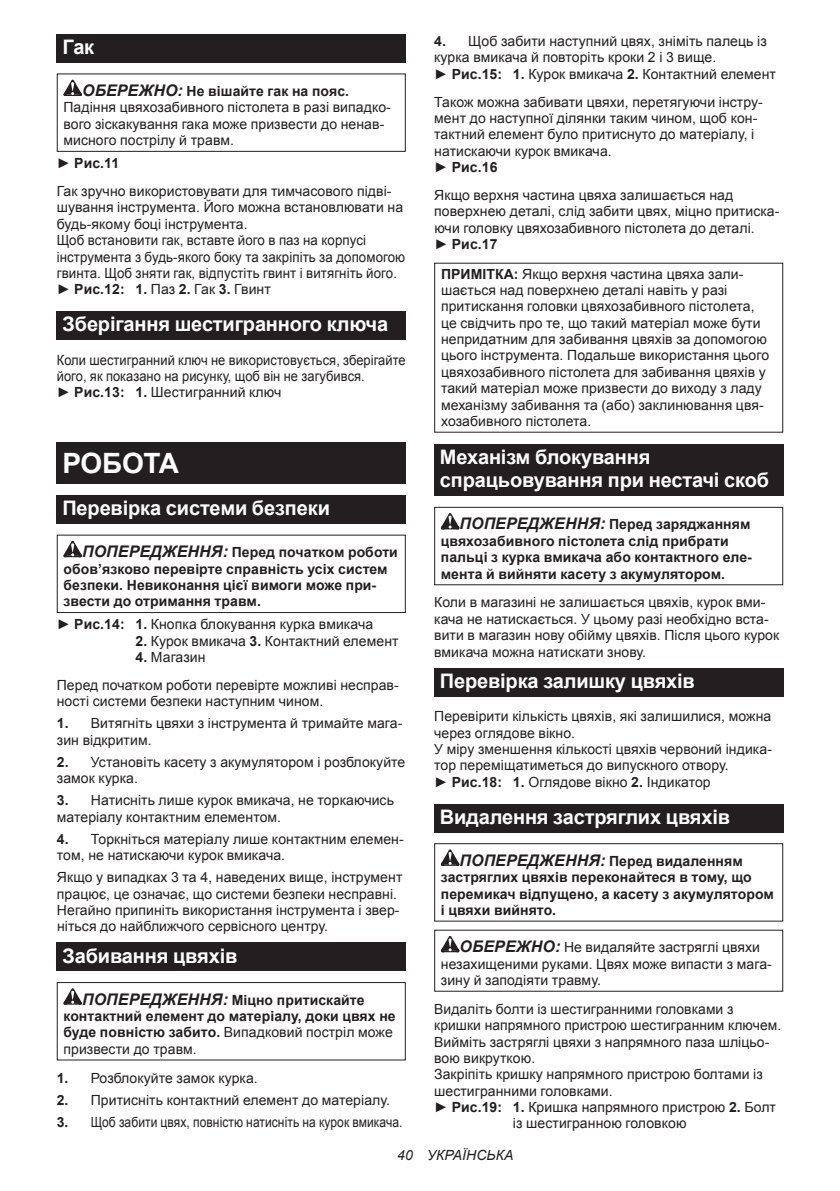
<style>
.page{position:relative;width:840px;height:1191px;background:#fff}
.page>*{position:absolute;margin:0;border:0;box-sizing:border-box;transform-origin:0 0}
.t1{font:700 28px "Arial";letter-spacing:-.01em;color:#fff}
.t2{font:700 20px/23.4px "Arial";letter-spacing:-.01em;color:#fff}
.t3{font:14px/16.4px "Arial";letter-spacing:.005em;color:#231f20}
.t4{font:700 14px/16.4px "Arial";letter-spacing:.005em;color:#231f20}
.t5{font:14px/16.4px "Arial";letter-spacing:.005em;color:#231f20;scale:.92 1}
.t6{font:14px "Arial";letter-spacing:.005em;color:#231f20;scale:.86 1}
.t7{font:italic 14px "Arial";letter-spacing:.005em;color:#231f20}
.s1{font-weight:700;font-style:italic;font-size:16px}
.s2{font-weight:700}
.s3{font-style:italic;font-size:16px}
.s4{font-weight:400}
</style>
<div class="page">
<div style="left:57px;top:34px;width:348px;height:29px;background:#231f20"></div>
<svg style="left:63px;top:80px;width:19px;height:16px"></svg>
<div style="left:57px;top:73px;width:348px;height:79px;border:1px solid #231f20"></div>
<div style="left:57px;top:311px;width:348px;height:29px;background:#231f20"></div>
<div style="left:57px;top:443px;width:348px;height:41px;background:#231f20"></div>
<div style="left:57px;top:495px;width:348px;height:29px;background:#231f20"></div>
<svg style="left:63px;top:541px;width:19px;height:16px"></svg>
<div style="left:57px;top:534px;width:348px;height:79px;border:1px solid #231f20"></div>
<div style="left:57px;top:942px;width:348px;height:29px;background:#231f20"></div>
<svg style="left:63px;top:988px;width:19px;height:16px"></svg>
<div style="left:57px;top:982px;width:348px;height:78px;border:1px solid #231f20"></div>
<div style="left:434px;top:444px;width:348px;height:52px;background:#231f20"></div>
<svg style="left:440px;top:513px;width:19px;height:16px"></svg>
<div style="left:434px;top:507px;width:348px;height:78px;border:1px solid #231f20"></div>
<div style="left:434px;top:668px;width:348px;height:28px;background:#231f20"></div>
<div style="left:434px;top:804px;width:348px;height:28px;background:#231f20"></div>
<svg style="left:440px;top:849px;width:19px;height:16px"></svg>
<div style="left:434px;top:843px;width:348px;height:78px;border:1px solid #231f20"></div>
<svg style="left:440px;top:936px;width:19px;height:16px"></svg>
<h2 class="t2" style="left:62px;top:36px;width:33px">Гак</h2>
<p class="t3" style="left:63px;top:83px;width:329px;text-indent:19px"><span class="s1">ОБЕРЕЖНО:</span> <span class="s2">Не вішайте гак на пояс.<br></span>Падіння цвяхозабивного пістолета в разі випадко&shy;вого зіскакування гака може призвести до ненав&shy;мисного пострілу й травм.</p>
<p class="t3" style="left:57px;top:150px;width:336px;line-height:27.8px">► <span class="s2">Рис.11<br></span>Гак зручно використовувати для тимчасового підві-</p>
<p class="t3" style="left:57px;top:199px;width:350px">шування інструмента. Його можна встановлювати на будь-якому боці інструмента.<br>Щоб встановити гак, вставте його в паз на корпусі інструмента з будь-якого боку та закріпіть за допомогою гвинта. Щоб зняти гак, відпустіть гвинт і витягніть його. ► <span class="s2">Рис.12: 1.</span> Паз <span class="s2">2.</span> Гак <span class="s2">3.</span> Гвинт</p>
<h2 class="t2" style="left:62px;top:313px;width:327px">Зберігання шестигранного ключа</h2>
<p class="t5" style="left:57px;top:352px;width:380px">Коли шестигранний ключ не використовується, зберігайте його, як показано на рисунку, щоб він не загубився.<br>► <span class="s2">Рис.13: 1.</span> Шестигранний ключ</p>
<h1 class="t1" style="left:62px;top:444px;width:118px">РОБОТА</h1>
<h2 class="t2" style="left:62px;top:497px;width:269px">Перевірка системи безпеки</h2>
<p class="t4" style="left:63px;top:544px;width:336px;text-indent:19px"><span class="s3">ПОПЕРЕДЖЕННЯ:</span> Перед початком роботи обов’язково перевірте справність усіх систем безпеки. Невиконання цієї вимоги може при&shy;звести до отримання травм.</p>
<p class="t3" style="left:57px;top:616px;width:318px">► <span class="s2">Рис.14: 1.</span> Кнопка блокування курка вмикача</p>
<p class="t3" style="left:135px;top:633px;width:264px"><span class="s2">2.</span> Курок вмикача <span class="s2">3.</span> Контактний елемент</p>
<p class="t3" style="left:57px;top:643px;width:343px;line-height:27.8px;text-indent:79px"><span class="s2">4.</span> Магазин<br>Перед початком роботи перевірте можливі несправ-</p>
<p class="t3" style="left:57px;top:693px;width:268px">ності системи безпеки наступним чином.</p>
<p class="t3" style="left:57px;top:715px;width:347px"><span class="s2">1.</span> Витягніть цвяхи з інструмента й тримайте мага&shy;зин відкритим.</p>
<p class="t3" style="left:57px;top:754px;width:350px"><span class="s2">2.</span> Установіть касету з акумулятором і розблокуйте замок курка.</p>
<p class="t3" style="left:57px;top:792px;width:338px"><span class="s2">3.</span> Натисніть лише курок вмикача, не торкаючись матеріалу контактним елементом.</p>
<p class="t3" style="left:57px;top:830px;width:348px"><span class="s2">4.</span> Торкніться матеріалу лише контактним елемен&shy;том, не натискаючи курок вмикача.</p>
<p class="t3" style="left:57px;top:869px;width:347px">Якщо у випадках 3 та 4, наведених вище, інструмент працює, це означає, що системи безпеки несправні.<br>Негайно припиніть використання інструмента і звер&shy;ніться до найближчого сервісного центру.</p>
<h2 class="t2" style="left:62px;top:944px;width:176px">Забивання цвяхів</h2>
<p class="t4" style="left:63px;top:992px;width:333px;text-indent:19px"><span class="s3">ПОПЕРЕДЖЕННЯ:</span> Міцно притискайте контактний елемент до матеріалу, доки цвях не буде повністю забито. <span class="s4">Випадковий постріл може призвести до травм.</span></p>
<p class="t3" style="left:57px;top:1069px;width:202px"><span class="s2">1.</span> Розблокуйте замок курка.</p>
<p class="t3" style="left:57px;top:1091px;width:334px"><span class="s2">2.</span> Притисніть контактний елемент до матеріалу.</p>
<p class="t6" style="left:57px;top:1112px;width:403px"><span class="s2">3.</span> Щоб забити цвях, повністю натисніть на курок вмикача.</p>
<p class="t3" style="left:434px;top:33px;width:343px"><span class="s2">4.</span> Щоб забити наступний цвях, зніміть палець із курка вмикача й повторіть кроки 2 і 3 вище.<br>► <span class="s2">Рис.15: 1.</span> Курок вмикача <span class="s2">2.</span> Контактний елемент</p>
<p class="t3" style="left:434px;top:94px;width:330px">Також можна забивати цвяхи, перетягуючи інстру&shy;мент до наступної ділянки таким чином, щоб кон&shy;тактний елемент було притиснуто до матеріалу, і натискаючи курок вмикача.<br>► <span class="s2">Рис.16</span></p>
<p class="t3" style="left:434px;top:187px;width:346px">Якщо верхня частина цвяха залишається над поверхнею деталі, слід забити цвях, міцно притиска&shy;ючи головку цвяхозабивного пістолета до деталі.<br>► <span class="s2">Рис.17</span></p>
<p class="t3" style="left:441px;top:265px;width:329px"><span class="s2">ПРИМІТКА:</span> Якщо верхня частина цвяха зали&shy;шається над поверхнею деталі навіть у разі притискання головки цвяхозабивного пістолета, це свідчить про те, що такий матеріал може бути непридатним для забивання цвяхів за допомогою цього інструмента. Подальше використання цього цвяхозабивного пістолета для забивання цвяхів у такий матеріал може призвести до виходу з ладу механізму забивання та (або) заклинювання цвя&shy;хозабивного пістолета.</p>
<h2 class="t2" style="left:439px;top:446px;width:330px">Механізм блокування спрацьовування при нестачі скоб</h2>
<p class="t4" style="left:440px;top:517px;width:312px;text-indent:19px"><span class="s3">ПОПЕРЕДЖЕННЯ:</span> Перед заряджанням цвяхозабивного пістолета слід прибрати пальці з курка вмикача або контактного еле&shy;мента й вийняти касету з акумулятором.</p>
<p class="t3" style="left:434px;top:594px;width:346px">Коли в магазині не залишається цвяхів, курок вми&shy;кача не натискається. У цьому разі необхідно вста&shy;вити в магазин нову обійму цвяхів. Після цього курок вмикача можна натискати знову.</p>
<h2 class="t2" style="left:439px;top:669px;width:256px">Перевірка залишку цвяхів</h2>
<p class="t3" style="left:434px;top:708px;width:339px">Перевірити кількість цвяхів, які залишилися, можна через оглядове вікно.<br>У міру зменшення кількості цвяхів червоний індика&shy;тор переміщатиметься до випускного отвору.<br>► <span class="s2">Рис.18: 1.</span> Оглядове вікно <span class="s2">2.</span> Індикатор</p>
<h2 class="t2" style="left:439px;top:805px;width:291px">Видалення застряглих цвяхів</h2>
<p class="t4" style="left:440px;top:853px;width:334px;text-indent:19px"><span class="s3">ПОПЕРЕДЖЕННЯ:</span> Перед видаленням застряглих цвяхів переконайтеся в тому, що перемикач відпущено, а касету з акумулятором і цвяхи вийнято.</p>
<p class="t3" style="left:440px;top:939px;width:332px;text-indent:19px"><span class="s1">ОБЕРЕЖНО:</span> Не видаляйте застряглі цвяхи незахищеними руками. Цвях може випасти з мага&shy;зину й заподіяти травму.</p>
<p class="t3" style="left:434px;top:1000px;width:300px">Видаліть болти із шестигранними головками з</p>
<p class="t3" style="left:434px;top:1017px;width:348px">кришки напрямного пристрою шестигранним ключем.</p>
<p class="t3" style="left:434px;top:1033px;width:336px">Вийміть застряглі цвяхи з напрямного паза шліцьо-</p>
<p class="t3" style="left:434px;top:1050px;width:102px">вою викруткою.</p>
<p class="t3" style="left:434px;top:1066px;width:330px">Закріпіть кришку напрямного пристрою болтами із</p>
<p class="t3" style="left:434px;top:1082px;width:180px">шестигранними головками.</p>
<p class="t3" style="left:434px;top:1099px;width:343px">► <span class="s2">Рис.19: 1.</span> Кришка напрямного пристрою <span class="s2">2.</span> Болт</p>
<p class="t3" style="left:512px;top:1115px;width:175px">із шестигранною головкою</p>
<p class="t7" style="left:397px;top:1146px;width:118px">40 УКРАЇНСЬКА</p>
</div>
